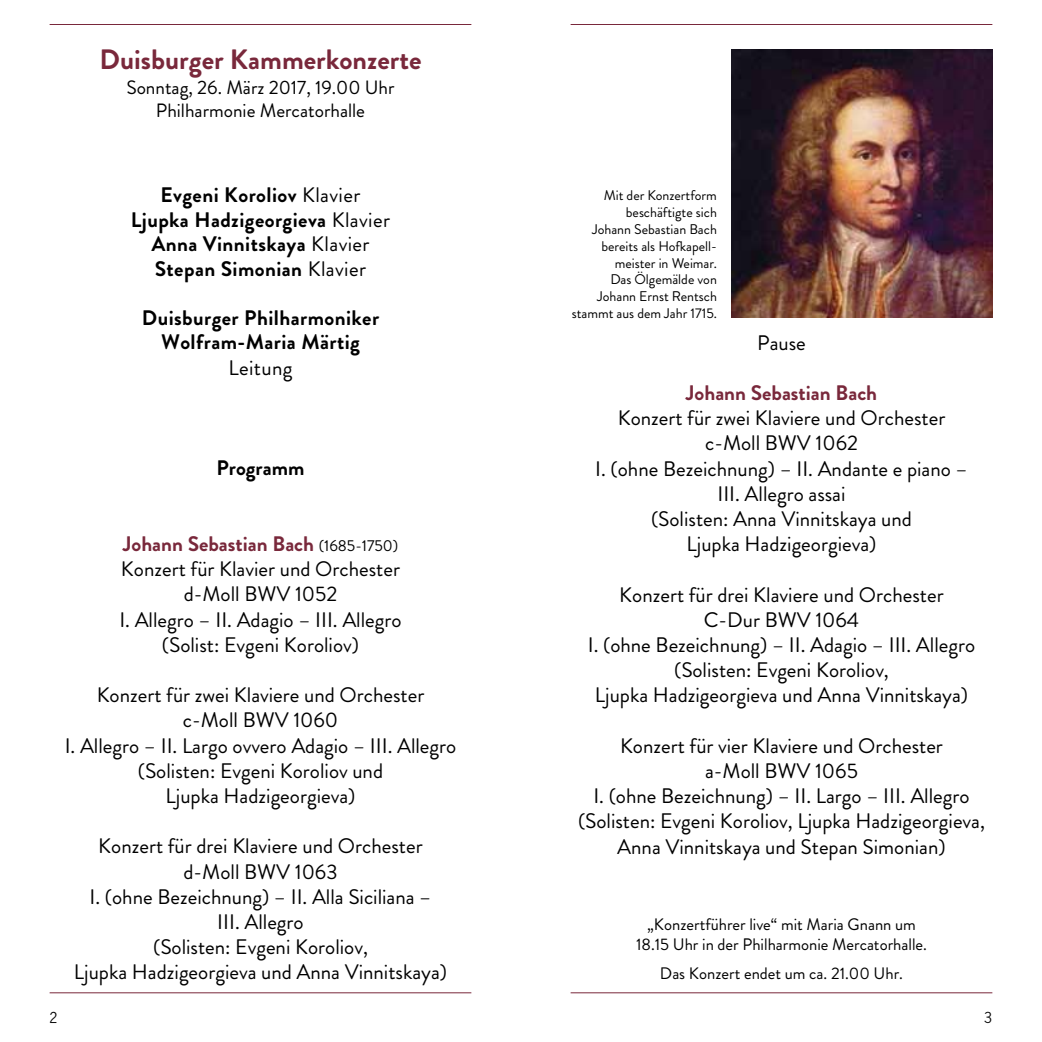
<style>
.page{position:relative;width:1042px;height:1042px;background:#fff}
.page>*{position:absolute;margin:0;border:0;box-sizing:border-box;transform-origin:0 0}
.t1{font:700 28px "Brandon";color:#79283b}
.t2{font:21px/25.2px "Brandon";color:#000;text-align:center}
.t3{font:700 21px/24.5px "Brandon";letter-spacing:.02em;color:#000;text-align:center}
.t4{font:700 21px "Brandon";color:#79283b}
.t5{font:700 21px "Brandon";color:#000}
.t6{font:21px "Brandon";letter-spacing:.02em;color:#000}
.t7{font:19.25px/22.8px "Brandon";color:#000;text-align:center}
.t8{font:16.62px/19.9px "Brandon";color:#000;text-align:center}
.t9{font:15.75px "News Gothic BQ";color:#000}
.t10{font:14px/16.8px "Brandon";color:#000;text-align:right}
.s1{font-weight:400}
.s2{font-weight:700;color:#79283b}
.s3{font-size:15.75px}
</style>
<div class="page">
<hr style="left:50px;top:24px;width:421px;height:1px;background:#79283b">
<hr style="left:570px;top:24px;width:422px;height:1px;background:#79283b">
<hr style="left:50px;top:992px;width:421px;height:1px;background:#79283b">
<hr style="left:570px;top:992px;width:422px;height:1px;background:#79283b">
<img style="left:732px;top:50px;width:260px;height:268px">
<h1 class="t1" style="left:99px;top:40px;width:324px">Duisburger Kammerkonzerte</h1>
<p class="t7" style="left:126px;top:77px;width:270px">Sonntag, 26. März 2017, 19.00 Uhr<br>Philharmonie Mercatorhalle</p>
<p class="t3" style="left:131px;top:183px;width:261px">Evgeni Koroliov <span class="s1">Klavier<br></span>Ljupka Hadzigeorgieva <span class="s1">Klavier<br></span>Anna Vinnitskaya <span class="s1">Klavier<br></span>Stepan Simonian <span class="s1">Klavier</span></p>
<p class="t3" style="left:142px;top:306px;width:239px">Duisburger Philharmoniker<br>Wolfram-Maria Märtig</p>
<p class="t6" style="left:228px;top:353px;width:66px">Leitung</p>
<p class="t5" style="left:216px;top:453px;width:89px">Programm</p>
<p class="t2" style="left:119px;top:531px;width:284px"><span class="s2">Johann Sebastian Bach</span> <span class="s3">(1685-1750)<br></span>Konzert für Klavier und Orchester d-Moll BWV 1052<br>I. Allegro – II. Adagio – III. Allegro (Solist: Evgeni Koroliov)</p>
<p class="t2" style="left:65px;top:683px;width:393px">Konzert für zwei Klaviere und Orchester<br>c-Moll BWV 1060<br>I. Allegro – II. Largo ovvero Adagio – III. Allegro (Solisten: Evgeni Koroliov und<br>Ljupka Hadzigeorgieva)</p>
<p class="t2" style="left:74px;top:834px;width:375px">Konzert für drei Klaviere und Orchester d-Moll BWV 1063<br>I. (ohne Bezeichnung) – II. Alla Siciliana –<br>III. Allegro<br>(Solisten: Evgeni Koroliov,<br>Ljupka Hadzigeorgieva und Anna Vinnitskaya)</p>
<p class="t10" style="left:572px;top:187px;width:147px">Mit der Konzertform beschäftigte sich<br>Johann Sebastian Bach bereits als Hofkapell&shy;meister in Weimar.<br>Das Ölgemälde von<br>Johann Ernst Rentsch stammt aus dem Jahr 1715.</p>
<p class="t2" style="left:757px;top:330px;width:50px">Pause</p>
<p class="t4" style="left:686px;top:378px;width:193px">Johann Sebastian Bach</p>
<p class="t2" style="left:595px;top:406px;width:374px">Konzert für zwei Klaviere und Orchester c-Moll BWV 1062<br>I. (ohne Bezeichnung) – II. Andante e piano –<br>III. Allegro assai<br>(Solisten: Anna Vinnitskaya und<br>Ljupka Hadzigeorgieva)</p>
<p class="t2" style="left:588px;top:582px;width:389px">Konzert für drei Klaviere und Orchester<br>C-Dur BWV 1064<br>I. (ohne Bezeichnung) – II. Adagio – III. Allegro (Solisten: Evgeni Koroliov,<br>Ljupka Hadzigeorgieva und Anna Vinnitskaya)</p>
<p class="t2" style="left:578px;top:733px;width:408px">Konzert für vier Klaviere und Orchester<br>a-Moll BWV 1065<br>I. (ohne Bezeichnung) – II. Largo – III. Allegro (Solisten: Evgeni Koroliov, Ljupka Hadzigeorgieva, Anna Vinnitskaya und Stepan Simonian)</p>
<p class="t8" style="left:636px;top:915px;width:292px">„Konzertführer live“ mit Maria Gnann um<br>18.15 Uhr in der Philharmonie Mercatorhalle.</p>
<p class="t8" style="left:660px;top:963px;width:245px">Das Konzert endet um ca. 21.00 Uhr.</p>
<p class="t9" style="left:50px;top:1009px;width:10px">2</p>
<p class="t9" style="left:984px;top:1009px;width:10px">3</p>
</div>
